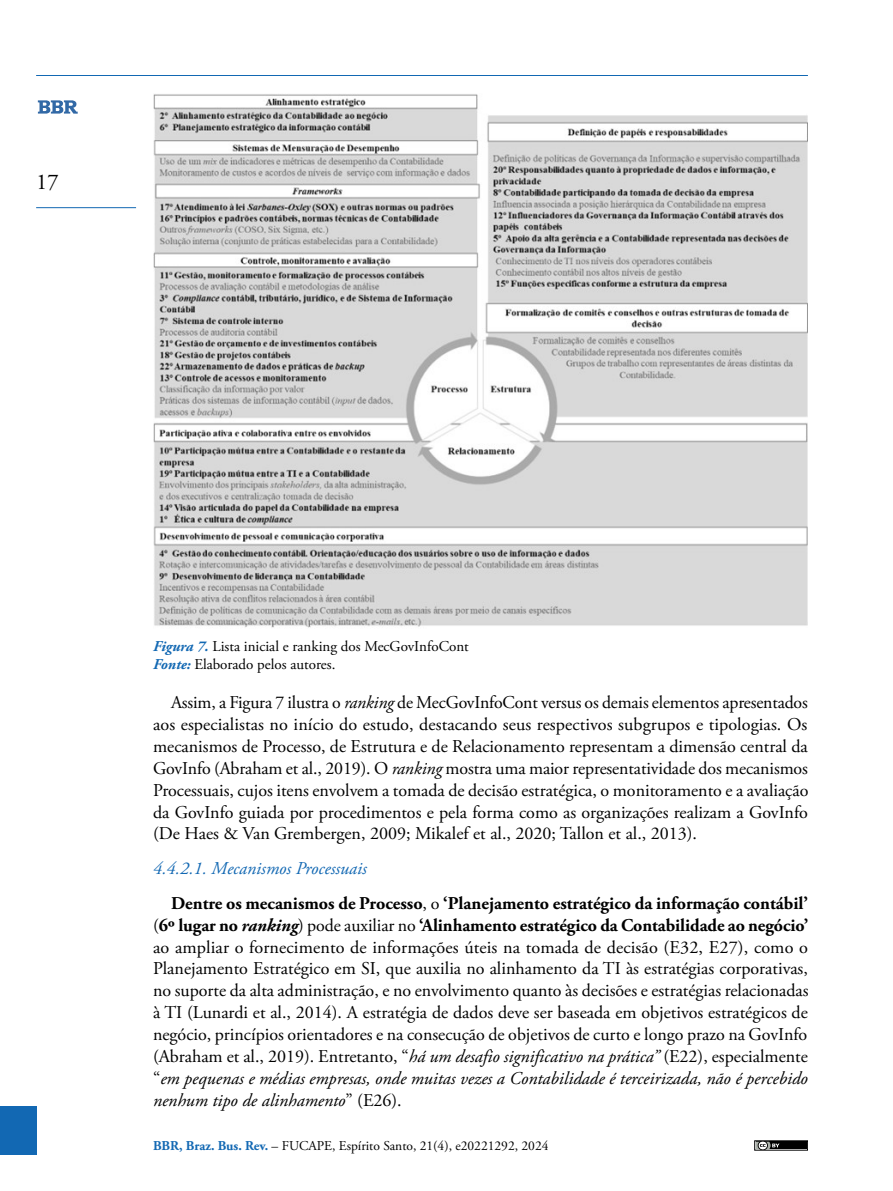
<style>
.page{position:relative;width:893px;height:1191px;background:#fff}
.page>*{position:absolute;margin:0;border:0;box-sizing:border-box;transform-origin:0 0}
.t1{font:22.5px "Adobe Garamond Pro";color:#000}
.t2{font:18px/21.9px "Adobe Garamond Pro";color:#000;text-align:justify}
.t3{font:700 18px/34.7px "Adobe Garamond Pro";color:#000}
.t4{font:15px/18px "Adobe Garamond Pro";color:#000}
.t5{font:13.5px "Adobe Garamond Pro";color:#000}
.s1{font-weight:700;font-style:italic;color:#1268b3}
.s2{font-style:italic}
.s3{font-weight:400;font-style:italic;color:#1268b3}
.s4{font-weight:400}
.s5{font-weight:700}
.s6{font-weight:700;font-style:italic}
.s7{font-weight:700;color:#1268b3}
</style>
<div class="page">
<hr style="left:36px;top:75px;width:772px;height:1px;background:#1268b3">
<div style="left:0;top:1106px;width:36px;height:48px;background:#1268b3"></div>
<hr style="left:36px;top:207px;width:100px;height:1px;background:#1268b3">
<svg style="left:38px;top:100px;width:40px;height:14px"></svg>
<img style="left:153px;top:94px;width:655px;height:534px">
<div style="left:754px;top:1140px;width:54px;height:10px;border:1px solid #000"></div>
<div style="left:756px;top:1141px;width:51px;height:8px;background:#000"></div>
<svg style="left:756px;top:1141px;width:23px;height:8px"></svg>
<p class="t1" style="left:36px;top:169px;width:24px">17</p>
<p class="t4" style="left:153px;top:637px;width:317px"><span class="s1">Figura 7.</span> Lista inicial e ranking dos MecGovInfoCont<br><span class="s1">Fonte:</span> Elaborado pelos autores.</p>
<p class="t2" style="left:153px;top:692px;width:657px;text-indent:18px">Assim, a Figura 7 ilustra o <span class="s2">ranking</span> de MecGovInfoCont versus os demais elementos apresentados aos especialistas no início do estudo, destacando seus respectivos subgrupos e tipologias. Os mecanismos de Processo, de Estrutura e de Relacionamento representam a dimensão central da GovInfo (Abraham et al., 2019). O <span class="s2">ranking</span> mostra uma maior representatividade dos mecanismos Processuais, cujos itens envolvem a tomada de decisão estratégica, o monitoramento e a avaliação da GovInfo guiada por procedimentos e pela forma como as organizações realizam a GovInfo (De Haes &amp; Van Grembergen, 2009; Mikalef et al., 2020; Tallon et al., 2013).</p>
<p class="t3" style="left:171px;top:851px;width:638px;text-indent:-18px"><span class="s3">4.4.2.1. Mecanismos Processuais<br></span>Dentre os mecanismos de Processo<span class="s4">, o</span> ‘Planejamento estratégico da informação contábil’</p>
<p class="t2" style="left:153px;top:914px;width:657px">(<span class="s5">6º lugar no</span> <span class="s6">ranking</span>) pode auxiliar no <span class="s5">‘Alinhamento estratégico da Contabilidade ao negócio’ </span>ao ampliar o fornecimento de informações úteis na tomada de decisão (E32, E27), como o Planejamento Estratégico em SI, que auxilia no alinhamento da TI às estratégias corporativas, no suporte da alta administração, e no envolvimento quanto às decisões e estratégias relacionadas à TI (Lunardi et al., 2014). A estratégia de dados deve ser baseada em objetivos estratégicos de negócio, princípios orientadores e na consecução de objetivos de curto e longo prazo na GovInfo (Abraham et al., 2019). Entretanto, “<span class="s2">há um desafio significativo na prática”</span> (E22), especialmente “<span class="s2">em pequenas e médias empresas, onde muitas vezes a Contabilidade é terceirizada, não é percebido nenhum tipo de alinhamento</span>” (E26).</p>
<p class="t5" style="left:153px;top:1138px;width:397px"><span class="s7">BBR, Braz. Bus. Rev.</span> – FUCAPE, Espírito Santo, 21(4), e20221292, 2024</p>
</div>
